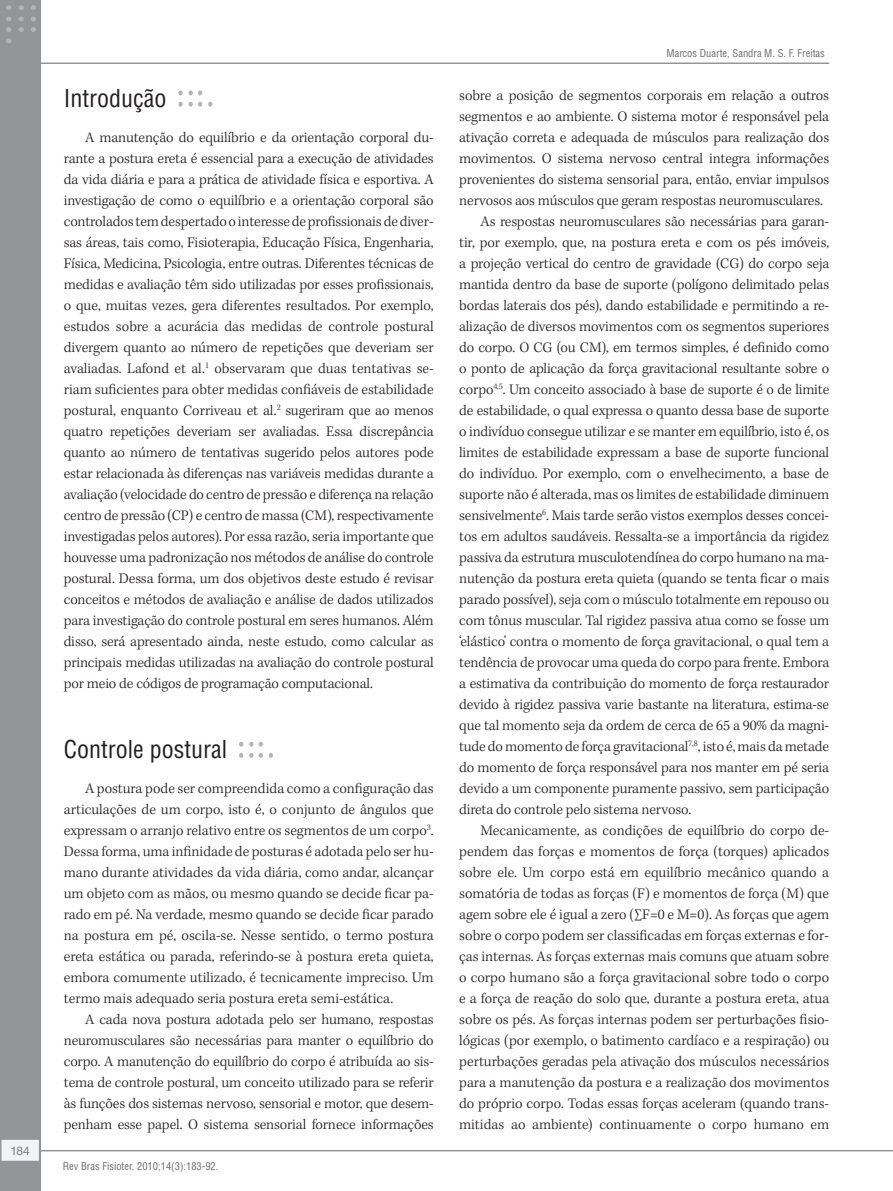
<style>
.page{position:relative;width:893px;height:1191px;background:#fff}
.page>*{position:absolute;margin:0;border:0;box-sizing:border-box;transform-origin:0 0}
.t1{font:condensed 24px "Helvetica LT Std";color:#231f20}
.t2{font:300 15px/21px "Kepler Std";letter-spacing:-.005em;color:#231f20;text-align:justify}
.t3{font:12px "Helvetica LT Std";color:#808285}
.t4{font:condensed 10.5px "Helvetica LT Std";color:#6c6d70}
</style>
<div class="page">
<svg style="left:208px;top:102px;width:4px;height:5px"></svg>
<svg style="left:189px;top:102px;width:13px;height:5px"></svg>
<svg style="left:178px;top:102px;width:5px;height:5px"></svg>
<svg style="left:189px;top:90px;width:13px;height:5px"></svg>
<svg style="left:178px;top:90px;width:5px;height:5px"></svg>
<svg style="left:269px;top:753px;width:4px;height:5px"></svg>
<svg style="left:259px;top:753px;width:4px;height:5px"></svg>
<svg style="left:249px;top:753px;width:4px;height:5px"></svg>
<svg style="left:239px;top:753px;width:4px;height:5px"></svg>
<svg style="left:259px;top:741px;width:4px;height:5px"></svg>
<svg style="left:249px;top:741px;width:4px;height:5px"></svg>
<svg style="left:239px;top:741px;width:4px;height:5px"></svg>
<hr style="left:14px;top:1150px;width:879px;height:1px;background:#939598">
<hr style="left:13px;top:62px;width:816px;height:2px;background:#939598">
<div style="left:0;top:0;width:40px;height:1191px;background:#939598"></div>
<div style="left:1px;top:1139px;width:39px;height:22px;background:#f2f3f4"></div>
<div style="left:0;top:1138px;width:40px;height:24px;border:2px solid #939598"></div>
<svg style="left:6px;top:39px;width:5px;height:4px"></svg>
<svg style="left:6px;top:27px;width:5px;height:5px"></svg>
<svg style="left:6px;top:17px;width:5px;height:4px"></svg>
<svg style="left:6px;top:5px;width:5px;height:5px"></svg>
<svg style="left:19px;top:27px;width:5px;height:5px"></svg>
<svg style="left:19px;top:17px;width:5px;height:4px"></svg>
<svg style="left:19px;top:5px;width:5px;height:5px"></svg>
<svg style="left:31px;top:27px;width:5px;height:5px"></svg>
<svg style="left:31px;top:17px;width:5px;height:4px"></svg>
<svg style="left:31px;top:5px;width:5px;height:5px"></svg>
<p class="t3" style="left:10px;top:1143px;width:21px">184</p>
<h1 class="t1" style="left:64px;top:83px;width:104px">Introdução</h1>
<p class="t2" style="left:64px;top:127px;width:371px;text-indent:21px">A manutenção do equilíbrio e da orientação corporal du&shy;rante a postura ereta é essencial para a execução de atividades da vida diária e para a prática de atividade física e esportiva. A investigação de como o equilíbrio e a orientação corporal são controlados tem despertado o interesse de profissionais de diver&shy;sas áreas, tais como, Fisioterapia, Educação Física, Engenharia, Física, Medicina, Psicologia, entre outras. Diferentes técnicas de medidas e avaliação têm sido utilizadas por esses profissionais, o que, muitas vezes, gera diferentes resultados. Por exemplo, estudos sobre a acurácia das medidas de controle postural divergem quanto ao número de repetições que deveriam ser avaliadas. Lafond et al.<sup>1</sup> observaram que duas tentativas se&shy;riam suficientes para obter medidas confiáveis de estabilidade postural, enquanto Corriveau et al.<sup>2</sup> sugeriram que ao menos quatro repetições deveriam ser avaliadas. Essa discrepância quanto ao número de tentativas sugerido pelos autores pode estar relacionada às diferenças nas variáveis medidas durante a avaliação (velocidade do centro de pressão e diferença na relação centro de pressão (CP) e centro de massa (CM), respectivamente investigadas pelos autores). Por essa razão, seria importante que houvesse uma padronização nos métodos de análise do controle postural. Dessa forma, um dos objetivos deste estudo é revisar conceitos e métodos de avaliação e análise de dados utilizados para investigação do controle postural em seres humanos. Além disso, será apresentado ainda, neste estudo, como calcular as principais medidas utilizadas na avaliação do controle postural por meio de códigos de programação computacional.</p>
<h1 class="t1" style="left:64px;top:734px;width:165px">Controle postural</h1>
<p class="t2" style="left:64px;top:778px;width:371px;text-indent:21px">A postura pode ser compreendida como a configuração das articulações de um corpo, isto é, o conjunto de ângulos que expressam o arranjo relativo entre os segmentos de um corpo<sup>3</sup>.<br>Dessa forma, uma infinidade de posturas é adotada pelo ser hu&shy;mano durante atividades da vida diária, como andar, alcançar um objeto com as mãos, ou mesmo quando se decide ficar pa&shy;rado em pé. Na verdade, mesmo quando se decide ficar parado na postura em pé, oscila-se. Nesse sentido, o termo postura ereta estática ou parada, referindo-se à postura ereta quieta, embora comumente utilizado, é tecnicamente impreciso. Um termo mais adequado seria postura ereta semi-estática.</p>
<p class="t2" style="left:64px;top:1009px;width:371px;text-indent:21px">A cada nova postura adotada pelo ser humano, respostas neuromusculares são necessárias para manter o equilíbrio do corpo. A manutenção do equilíbrio do corpo é atribuída ao sis&shy;tema de controle postural, um conceito utilizado para se referir às funções dos sistemas nervoso, sensorial e motor, que desem&shy;penham esse papel. O sistema sensorial fornece informações</p>
<p class="t4" style="left:63px;top:1160px;width:157px">Rev Bras Fisioter. 2010;14(3):183-92.</p>
<p class="t4" style="left:666px;top:46px;width:160px">Marcos Duarte, Sandra M. S. F. Freitas</p>
<p class="t2" style="left:459px;top:85px;width:371px">sobre a posição de segmentos corporais em relação a outros</p>
<p class="t2" style="left:459px;top:106px;width:371px">segmentos e ao ambiente. O sistema motor é responsável pela</p>
<p class="t2" style="left:459px;top:127px;width:371px">ativação correta e adequada de músculos para realização dos</p>
<p class="t2" style="left:459px;top:148px;width:371px">movimentos. O sistema nervoso central integra informações</p>
<p class="t2" style="left:459px;top:169px;width:371px">provenientes do sistema sensorial para, então, enviar impulsos</p>
<p class="t2" style="left:459px;top:190px;width:365px">nervosos aos músculos que geram respostas neuromusculares.</p>
<p class="t2" style="left:480px;top:211px;width:350px">As respostas neuromusculares são necessárias para garan-</p>
<p class="t2" style="left:459px;top:232px;width:371px">tir, por exemplo, que, na postura ereta e com os pés imóveis,</p>
<p class="t2" style="left:459px;top:253px;width:371px">a projeção vertical do centro de gravidade (CG) do corpo seja</p>
<p class="t2" style="left:459px;top:274px;width:371px">mantida dentro da base de suporte (polígono delimitado pelas</p>
<p class="t2" style="left:459px;top:295px;width:371px">bordas laterais dos pés), dando estabilidade e permitindo a re-</p>
<p class="t2" style="left:459px;top:316px;width:371px">alização de diversos movimentos com os segmentos superiores</p>
<p class="t2" style="left:459px;top:337px;width:371px">do corpo. O CG (ou CM), em termos simples, é definido como</p>
<p class="t2" style="left:459px;top:358px;width:371px">o ponto de aplicação da força gravitacional resultante sobre o</p>
<p class="t2" style="left:459px;top:379px;width:371px">corpo<sup>4,5</sup>. Um conceito associado à base de suporte é o de limite</p>
<p class="t2" style="left:459px;top:400px;width:371px">de estabilidade, o qual expressa o quanto dessa base de suporte</p>
<p class="t2" style="left:459px;top:421px;width:371px">o indivíduo consegue utilizar e se manter em equilíbrio, isto é, os</p>
<p class="t2" style="left:459px;top:442px;width:371px">limites de estabilidade expressam a base de suporte funcional</p>
<p class="t2" style="left:459px;top:463px;width:371px">do indivíduo. Por exemplo, com o envelhecimento, a base de</p>
<p class="t2" style="left:459px;top:484px;width:371px">suporte não é alterada, mas os limites de estabilidade diminuem</p>
<p class="t2" style="left:459px;top:505px;width:371px">sensivelmente<sup>6</sup>. Mais tarde serão vistos exemplos desses concei-</p>
<p class="t2" style="left:459px;top:526px;width:371px">tos em adultos saudáveis. Ressalta-se a importância da rigidez</p>
<p class="t2" style="left:459px;top:547px;width:371px">passiva da estrutura musculotendínea do corpo humano na ma-</p>
<p class="t2" style="left:459px;top:568px;width:371px">nutenção da postura ereta quieta (quando se tenta ficar o mais</p>
<p class="t2" style="left:459px;top:589px;width:371px">parado possível), seja com o músculo totalmente em repouso ou</p>
<p class="t2" style="left:459px;top:610px;width:371px">com tônus muscular. Tal rigidez passiva atua como se fosse um</p>
<p class="t2" style="left:459px;top:631px;width:371px">‘elástico’ contra o momento de força gravitacional, o qual tem a</p>
<p class="t2" style="left:459px;top:652px;width:371px">tendência de provocar uma queda do corpo para frente. Embora</p>
<p class="t2" style="left:459px;top:673px;width:371px">a estimativa da contribuição do momento de força restaurador</p>
<p class="t2" style="left:459px;top:694px;width:371px">devido à rigidez passiva varie bastante na literatura, estima-se</p>
<p class="t2" style="left:459px;top:715px;width:371px">que tal momento seja da ordem de cerca de 65 a 90% da magni-</p>
<p class="t2" style="left:459px;top:736px;width:371px">tude do momento de força gravitacional<sup>7,8</sup>, isto é, mais da metade</p>
<p class="t2" style="left:459px;top:757px;width:371px">do momento de força responsável para nos manter em pé seria</p>
<p class="t2" style="left:459px;top:778px;width:371px">devido a um componente puramente passivo, sem participação</p>
<p class="t2" style="left:459px;top:799px;width:234px">direta do controle pelo sistema nervoso.</p>
<p class="t2" style="left:480px;top:820px;width:350px">Mecanicamente, as condições de equilíbrio do corpo de-</p>
<p class="t2" style="left:459px;top:841px;width:371px">pendem das forças e momentos de força (torques) aplicados</p>
<p class="t2" style="left:459px;top:862px;width:371px">sobre ele. Um corpo está em equilíbrio mecânico quando a</p>
<p class="t2" style="left:459px;top:883px;width:371px">somatória de todas as forças (F) e momentos de força (M) que</p>
<p class="t2" style="left:459px;top:904px;width:371px">agem sobre ele é igual a zero (∑F=0 e M=0). As forças que agem</p>
<p class="t2" style="left:459px;top:925px;width:371px">sobre o corpo podem ser classificadas em forças externas e for-</p>
<p class="t2" style="left:459px;top:946px;width:371px">ças internas. As forças externas mais comuns que atuam sobre</p>
<p class="t2" style="left:459px;top:967px;width:371px">o corpo humano são a força gravitacional sobre todo o corpo</p>
<p class="t2" style="left:459px;top:988px;width:371px">e a força de reação do solo que, durante a postura ereta, atua</p>
<p class="t2" style="left:459px;top:1009px;width:371px">sobre os pés. As forças internas podem ser perturbações fisio-</p>
<p class="t2" style="left:459px;top:1030px;width:371px">lógicas (por exemplo, o batimento cardíaco e a respiração) ou</p>
<p class="t2" style="left:459px;top:1051px;width:371px">perturbações geradas pela ativação dos músculos necessários</p>
<p class="t2" style="left:459px;top:1072px;width:371px">para a manutenção da postura e a realização dos movimentos</p>
<p class="t2" style="left:459px;top:1093px;width:371px">do próprio corpo. Todas essas forças aceleram (quando trans-</p>
<p class="t2" style="left:459px;top:1114px;width:371px">mitidas ao ambiente) continuamente o corpo humano em</p>
</div>
